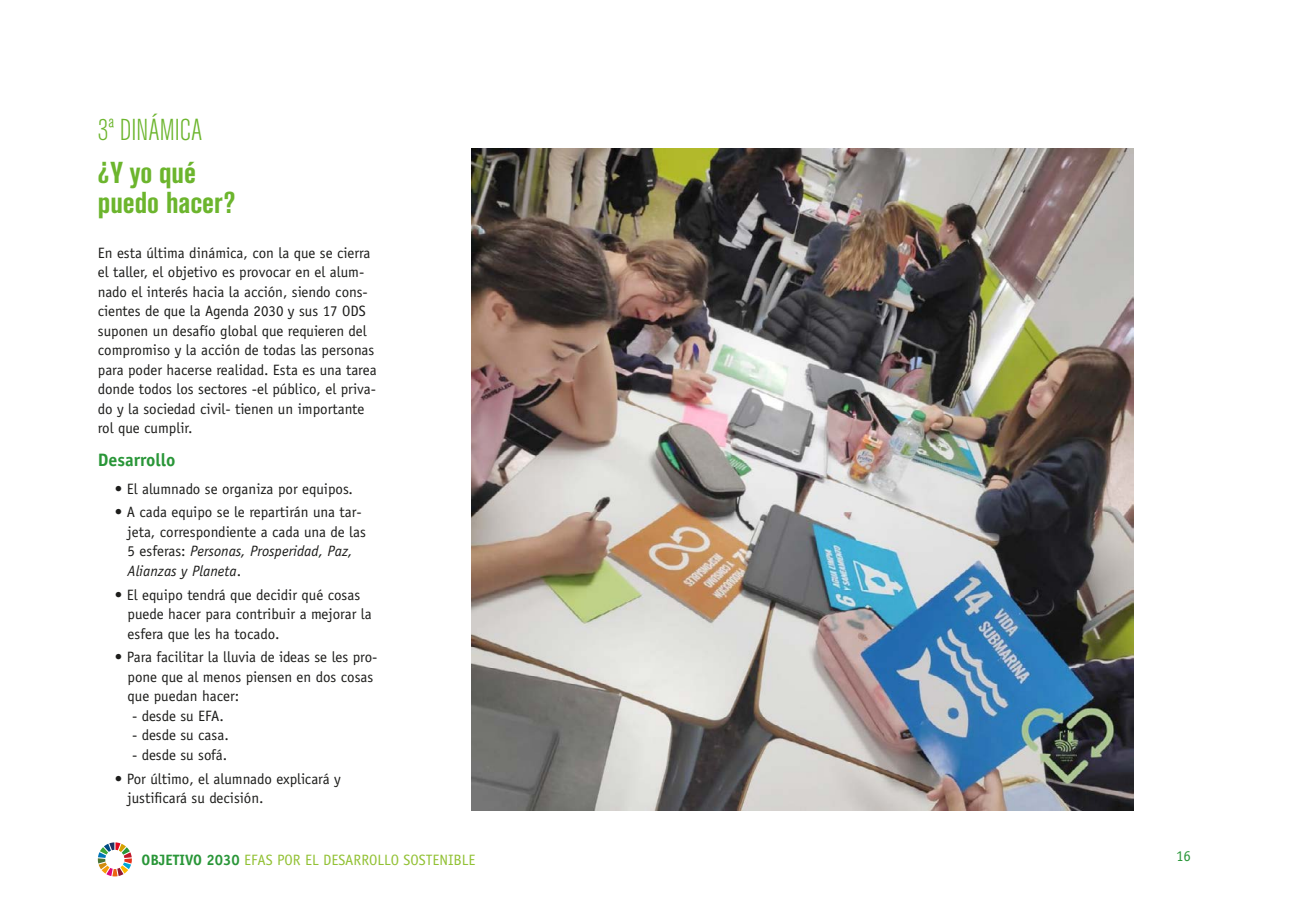
<style>
.page{position:relative;width:1289px;height:919px;background:#fff}
.page>*{position:absolute;margin:0;border:0;box-sizing:border-box;transform-origin:0 0}
.t1{font:700 condensed 30px/30px "Akzidenz Grotesk BQ";color:#6cb52d}
.t2{font:300 condensed 30px "Akzidenz Grotesk BQ";color:#6cb52d}
.t3{font:700 18px "Officina Sans Std";color:#299638}
.t4{font:15px/19.5px "Officina Sans Std";color:#1d1d1b}
.t5{font:15px "Officina Sans Std";color:#92c134}
.t6{font:15px "Officina Sans Std";color:#299638}
.s1{font-style:italic}
.s2{font-weight:700;color:#299638}
</style>
<div class="page">
<svg style="left:98px;top:842px;width:34px;height:34px"></svg>
<img style="left:472px;top:149px;width:661px;height:661px">
<h1 class="t2" style="left:98px;top:114px;width:106px">3ª DINÁMICA</h1>
<h1 class="t1" style="left:98px;top:158px;width:139px">¿Y yo qué puedo hacer?</h1>
<p class="t4" style="left:98px;top:243px;width:280px">En esta última dinámica, con la que se cierra el taller, el objetivo es provocar en el alum&shy;nado el interés hacia la acción, siendo cons&shy;cientes de que la Agenda 2030 y sus 17 ODS suponen un desafío global que requieren del compromiso y la acción de todas las personas para poder hacerse realidad. Esta es una tarea donde todos los sectores -el público, el priva&shy;do y la sociedad civil- tienen un importante rol que cumplir.</p>
<p class="t3" style="left:98px;top:448px;width:79px">Desarrollo</p>
<p class="t4" style="left:115px;top:478px;width:240px">• El alumnado se organiza por equipos.</p>
<p class="t4" style="left:128px;top:502px;width:240px;text-indent:-13px">• A cada equipo se le repartirán una tar&shy;jeta, correspondiente a cada una de las 5 esferas: <span class="s1">Personas, Prosperidad, Paz, Alianzas y Planeta</span>.</p>
<p class="t4" style="left:128px;top:584px;width:245px;text-indent:-13px">• El equipo tendrá que decidir qué cosas puede hacer para contribuir a mejorar la esfera que les ha tocado.</p>
<p class="t4" style="left:128px;top:647px;width:251px;text-indent:-13px">• Para facilitar la lluvia de ideas se les pro&shy;pone que al menos piensen en dos cosas que puedan hacer:</p>
<p class="t4" style="left:132px;top:706px;width:93px">- desde su EFA.</p>
<p class="t4" style="left:132px;top:725px;width:98px">- desde su casa.</p>
<p class="t4" style="left:132px;top:745px;width:97px">- desde su sofá.</p>
<p class="t4" style="left:128px;top:768px;width:215px;text-indent:-13px">• Por último, el alumnado explicará y justificará su decisión.</p>
<p class="t5" style="left:141px;top:851px;width:335px"><span class="s2">OBJETIVO 2030</span> EFAS POR EL DESARROLLO SOSTENIBLE</p>
<p class="t6" style="left:1176px;top:847px;width:16px">16</p>
</div>
